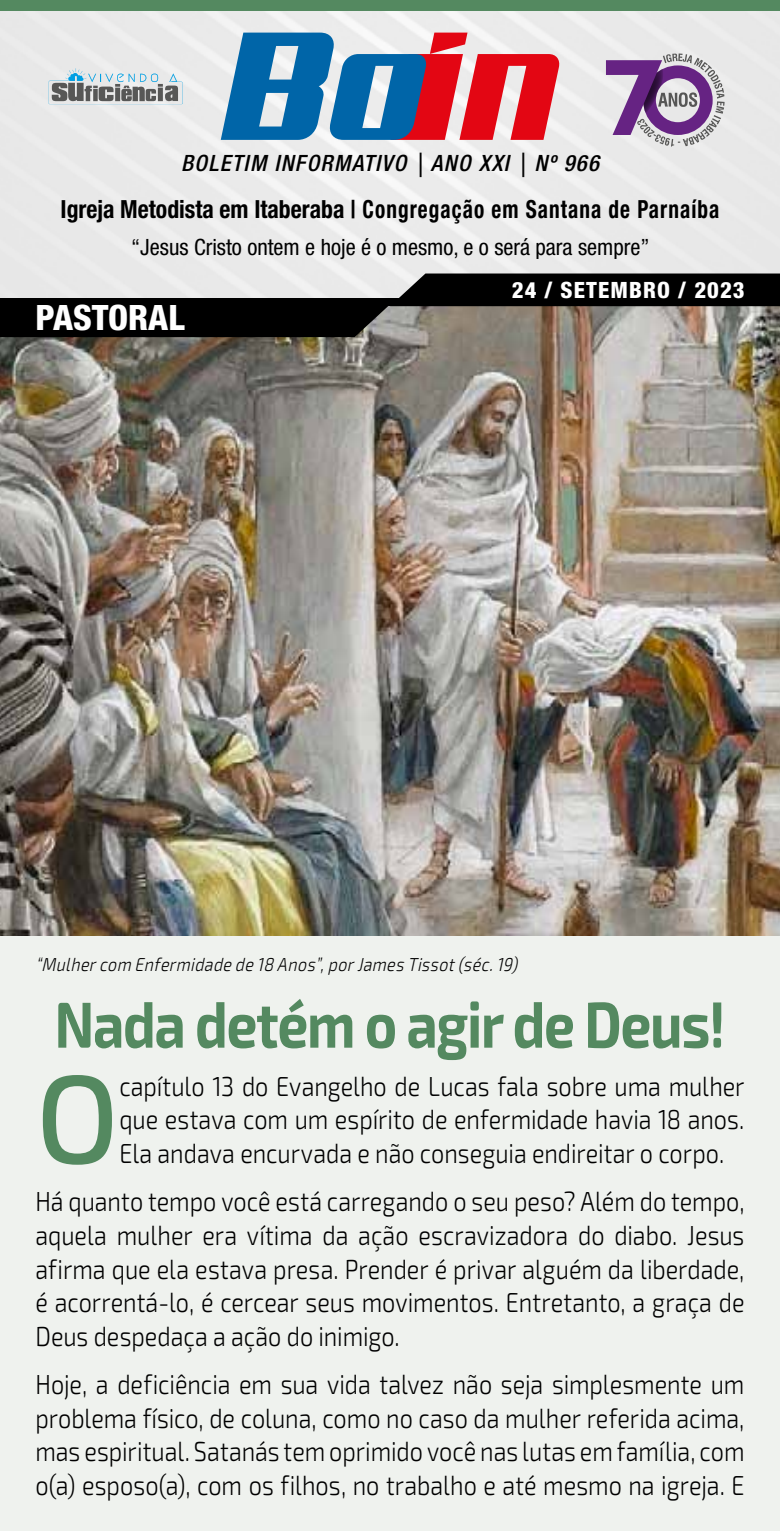
<style>
.page{position:relative;width:780px;height:1531px;background:#eff2ee}
.page>*{position:absolute;margin:0;border:0;box-sizing:border-box;transform-origin:0 0}
.t1{font:500 125.25px "Exo 2";color:#548960}
.t2{font:700 65px "Exo 2";letter-spacing:-.025em;color:#548960;scale:.85 1}
.t3{font:800 condensed 35px "Helvetica Neue LT Std";color:#fff}
.t4{font:300 27.5px/33.8px "Exo 2";color:#000;text-align:justify;scale:.85 1}
.t5{font:700 condensed 25px "Helvetica Neue LT Std";letter-spacing:.05em;color:#000;scale:.95 1}
.t6{font:condensed 22.5px "Helvetica Neue LT Std";color:#000}
.t7{font:italic 500 condensed 22.5px "Helvetica Neue LT Std";letter-spacing:.06em;color:#000}
.t8{font:800 condensed 22.5px "Helvetica Neue LT Std";letter-spacing:.05em;color:#fff}
.t9{font:italic 300 18.75px "Exo 2";color:#000;scale:.85 1}
</style>
<div class="page">
<img style="left:0;top:337px;width:780px;height:598px">
<div style="left:0;top:0;width:780px;height:302px;background:#eaeaea"></div>
<div style="left:0;top:0;width:780px;height:11px;background:#548960"></div>
<svg style="left:0;top:273px;width:780px;height:64px"></svg>
<div style="left:0;top:298px;width:492px;height:8px;background:#000"></div>
<svg style="left:221px;top:33px;width:338px;height:107px"></svg>
<svg style="left:606px;top:53px;width:118px;height:94px"></svg>
<svg style="left:48px;top:68px;width:135px;height:36px"></svg>
<p class="t7" style="left:181px;top:149px;width:419px">BOLETIM INFORMATIVO | ANO XXI | Nº 966</p>
<p class="t5" style="left:61px;top:194px;width:695px">Igreja Metodista em Itaberaba | Congregação em Santana de Parnaíba</p>
<p class="t6" style="left:131px;top:234px;width:520px">“Jesus Cristo ontem e hoje é o mesmo, e o será para sempre”</p>
<p class="t3" style="left:35px;top:296px;width:151px">PASTORAL</p>
<p class="t8" style="left:512px;top:276px;width:234px">24 / SETEMBRO / 2023</p>
<p class="t9" style="left:35px;top:953px;width:574px">“Mulhercom Enfermidade de 18 Anos”,porJamesTissot(séc.19)</p>
<h2 class="t2" style="left:54px;top:986px;width:791px">Nada detém o agir de Deus!</h2>
<h1 class="t1" style="left:35px;top:1045px;width:85px">O</h1>
<p class="t4" style="left:119px;top:1069px;width:736px">capítulo 13 do Evangelho de Lucas fala sobre uma mulher que estava com um espírito de enfermidade havia 18 anos.<br>Ela andava encurvada e não conseguia endireitar o corpo.</p>
<p class="t4" style="left:35px;top:1185px;width:835px">Há quanto tempo você está carregando o seu peso? Além do tempo, aquela mulher era vítima da ação escravizadora do diabo. Jesus afirma que ela estava presa. Prender é privar alguém da liberdade, é acorrentá-lo, é cercear seus movimentos. Entretanto, a graça de Deus despedaça a ação do inimigo.</p>
<p class="t4" style="left:35px;top:1368px;width:835px">Hoje, a deficiência em sua vida talvez não seja simplesmente um problema físico, de coluna, como no caso da mulher referida acima, mas espiritual. Satanás tem oprimido você nas lutas em família, com o(a) esposo(a), com os filhos, no trabalho e até mesmo na igreja. E</p>
</div>
